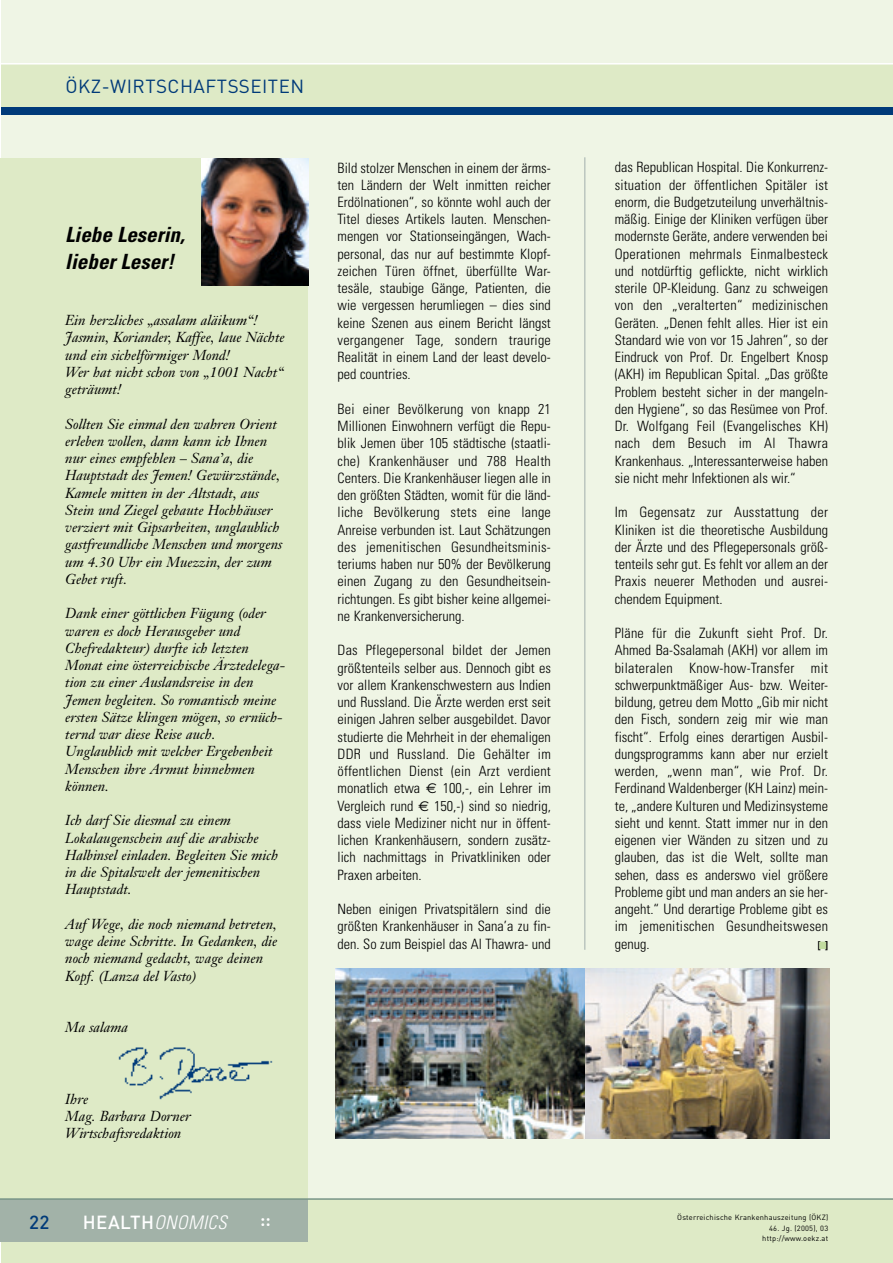
<style>
.page{position:relative;width:893px;height:1263px;background:#fff}
.page>*{position:absolute;margin:0;border:0;box-sizing:border-box;transform-origin:0 0}
.t1{font:italic 700 condensed 21px/27px "Univers";color:#000}
.t2{font:18.75px "DIN";letter-spacing:.025em;color:#003a79}
.t3{font:italic 300 condensed 18.75px "Univers";letter-spacing:.02em;color:#fff}
.t4{font:500 18.75px "DIN";color:#003a79}
.t5{font:18.75px "DIN Medium Alternate";color:#fff}
.t6{font:300 condensed 14.25px/17.2px "Univers";color:#000;text-align:justify}
.t7{font:italic 14.25px/17.2px "Janson Text";color:#000}
.t8{font:700 condensed 10.5px "Univers";color:#000}
.t9{font:7.5px/10.5px "DIN";letter-spacing:.025em;color:#000;text-align:right}
.s1{font-family:"Euro Sans";font-weight:400;font-stretch:normal}
.s2{color:#c2dc9f}
.s3{font-family:"DIN";font-weight:500;font-style:normal;font-stretch:normal}
</style>
<div class="page">
<div style="left:1px;top:0;width:891px;height:1262px;background:#eff5e5"></div>
<div style="left:1px;top:158px;width:307px;height:1050px;background:#deeac6"></div>
<div style="left:1px;top:106px;width:891px;height:9px;background:#003a79"></div>
<div style="left:1px;top:64px;width:891px;height:42px;background:#deeac6"></div>
<div style="left:1px;top:1199px;width:891px;height:63px;background:#deeac6"></div>
<hr style="left:1px;top:63px;width:891px;height:2px;background:#fff">
<div style="left:1px;top:1199px;width:307px;height:43px;background:#a2b2a8"></div>
<hr style="left:1px;top:1198px;width:891px;height:2px;background:#789587">
<hr style="left:584px;top:157px;width:1px;height:793px;background:#bbc6bf">
<img style="left:118px;top:1047px;width:155px;height:53px">
<img style="left:202px;top:158px;width:106px;height:128px">
<img style="left:336px;top:968px;width:249px;height:171px">
<img style="left:585px;top:968px;width:244px;height:171px">
<h2 class="t2" style="left:65px;top:79px;width:240px">ÖKZ-WIRTSCHAFTSSEITEN</h2>
<h1 class="t1" style="left:65px;top:223px;width:121px">Liebe Leserin, lieber Leser!</h1>
<p class="t7" style="left:65px;top:313px;width:221px">Ein herzliches „assalam aläikum“!<br>Jasmin, Koriander, Kaffee, laue Nächte und ein sichelförmiger Mond!<br>Wer hat nicht schon von „1001 Nacht“ geträumt!</p>
<p class="t7" style="left:65px;top:417px;width:219px">Sollten Sie einmal den wahren Orient erleben wollen, dann kann ich Ihnen nur eines empfehlen – Sana’a, die Hauptstadt des Jemen! Gewürzstände, Kamele mitten in der Altstadt, aus Stein und Ziegel gebaute Hochhäuser verziert mit Gipsarbeiten, unglaublich gastfreundliche Menschen und morgens um 4.30 Uhr ein Muezzin, der zum Gebet ruft.</p>
<p class="t7" style="left:65px;top:606px;width:222px">Dank einer göttlichen Fügung (oder waren es doch Herausgeber und<br>Chefredakteur) durfte ich letzten<br>Monat eine österreichische Ärztedelega&shy;tion zu einer Auslandsreise in den<br>Jemen begleiten. So romantisch meine ersten Sätze klingen mögen, so ernüch&shy;ternd war diese Reise auch.<br>Unglaublich mit welcher Ergebenheit<br>Menschen ihre Armut hinnehmen können.</p>
<p class="t7" style="left:65px;top:813px;width:214px">Ich darf Sie diesmal zu einem<br>Lokalaugenschein auf die arabische<br>Halbinsel einladen. Begleiten Sie mich in die Spitalswelt der jemenitischen<br>Hauptstadt.</p>
<p class="t7" style="left:65px;top:917px;width:214px">Auf Wege, die noch niemand betreten, wage deine Schritte. In Gedanken, die noch niemand gedacht, wage deinen Kopf. (Lanza del Vasto)</p>
<p class="t7" style="left:65px;top:1020px;width:64px">Ma salama</p>
<p class="t7" style="left:65px;top:1092px;width:127px">Ihre<br>Mag. Barbara Dorner<br>Wirtschaftsredaktion</p>
<p class="t6" style="left:337px;top:160px;width:215px">Bild stolzer Menschen in einem der ärms&shy;ten Ländern der Welt inmitten reicher Erdölnationen“, so könnte wohl auch der Titel dieses Artikels lauten. Menschen&shy;mengen vor Stationseingängen, Wach&shy;personal, das nur auf bestimmte Klopf&shy;zeichen Türen öffnet, überfüllte War&shy;tesäle, staubige Gänge, Patienten, die wie vergessen herumliegen – dies sind keine Szenen aus einem Bericht längst vergangener Tage, sondern traurige Realität in einem Land der least develo&shy;ped countries.</p>
<p class="t6" style="left:337px;top:402px;width:215px">Bei einer Bevölkerung von knapp 21<br>Millionen Einwohnern verfügt die Repu&shy;blik Jemen über 105 städtische (staatli&shy;che) Krankenhäuser und 788 Health Centers. Die Krankenhäuser liegen alle in den größten Städten, womit für die länd&shy;liche Bevölkerung stets eine lange Anreise verbunden ist. Laut Schätzungen des jemenitischen Gesundheitsminis&shy;teriums haben nur 50% der Bevölkerung einen Zugang zu den Gesundheitsein&shy;richtungen. Es gibt bisher keine allgemei&shy;ne Krankenversicherung.</p>
<p class="t6" style="left:337px;top:643px;width:215px">Das Pflegepersonal bildet der Jemen größtenteils selber aus. Dennoch gibt es vor allem Krankenschwestern aus Indien und Russland. Die Ärzte werden erst seit einigen Jahren selber ausgebildet. Davor studierte die Mehrheit in der ehemaligen DDR und Russland. Die Gehälter im öffentlichen Dienst (ein Arzt verdient monatlich etwa <span class="s1">€</span> 100,-, ein Lehrer im Vergleich rund <span class="s1">€</span> 150,-) sind so niedrig, dass viele Mediziner nicht nur in öffent&shy;lichen Krankenhäusern, sondern zusätz&shy;lich nachmittags in Privatkliniken oder Praxen arbeiten.</p>
<p class="t6" style="left:337px;top:902px;width:215px">Neben einigen Privatspitälern sind die größten Krankenhäuser in Sana’a zu fin&shy;den. So zum Beispiel das Al Thawra- und</p>
<p class="t6" style="left:614px;top:160px;width:215px">das Republican Hospital. Die Konkurrenz&shy;situation der öffentlichen Spitäler ist enorm, die Budgetzuteilung unverhältnis&shy;mäßig. Einige der Kliniken verfügen über modernste Geräte, andere verwenden bei Operationen mehrmals Einmalbesteck und notdürftig geflickte, nicht wirklich sterile OP-Kleidung. Ganz zu schweigen von den „veralterten“ medizinischen Geräten. „Denen fehlt alles. Hier ist ein Standard wie von vor 15 Jahren“, so der Eindruck von Prof. Dr. Engelbert Knosp (AKH) im Republican Spital. „Das größte Problem besteht sicher in der mangeln&shy;den Hygiene“, so das Resümee von Prof.<br>Dr. Wolfgang Feil (Evangelisches KH) nach dem Besuch im Al Thawra Krankenhaus. „Interessanterweise haben sie nicht mehr Infektionen als wir.“</p>
<p class="t6" style="left:614px;top:505px;width:215px">Im Gegensatz zur Ausstattung der Kliniken ist die theoretische Ausbildung der Ärzte und des Pflegepersonals größ&shy;tenteils sehr gut. Es fehlt vor allem an der Praxis neuerer Methoden und ausrei&shy;chendem Equipment.</p>
<p class="t6" style="left:614px;top:626px;width:215px">Pläne für die Zukunft sieht Prof. Dr.<br>Ahmed Ba-Ssalamah (AKH) vor allem im bilateralen Know-how-Transfer mit schwerpunktmäßiger Aus- bzw. Weiter&shy;bildung, getreu dem Motto „Gib mir nicht den Fisch, sondern zeig mir wie man fischt“. Erfolg eines derartigen Ausbil&shy;dungsprogramms kann aber nur erzielt werden, „wenn man“, wie Prof. Dr.<br>Ferdinand Waldenberger (KH Lainz) mein&shy;te, „andere Kulturen und Medizinsysteme sieht und kennt. Statt immer nur in den eigenen vier Wänden zu sitzen und zu glauben, das ist die Welt, sollte man sehen, dass es anderswo viel größere Probleme gibt und man anders an sie her&shy;angeht.“ Und derartige Probleme gibt es im jemenitischen Gesundheitswesen genug.</p>
<p class="t8" style="left:817px;top:941px;width:12px">[<span class="s2">■</span>]</p>
<h2 class="t4" style="left:29px;top:1215px;width:22px">22</h2>
<h2 class="t3" style="left:83px;top:1215px;width:145px"><span class="s3">HEALTH</span>ONOMICS</h2>
<h2 class="t5" style="left:260px;top:1212px;width:13px">::</h2>
<p class="t9" style="left:677px;top:1213px;width:152px">Österreichische Krankenhauszeitung (ÖKZ)</p>
<p class="t9" style="left:762px;top:1224px;width:67px">46. Jg. (2005), 03 http://www.oekz.at</p>
</div>
